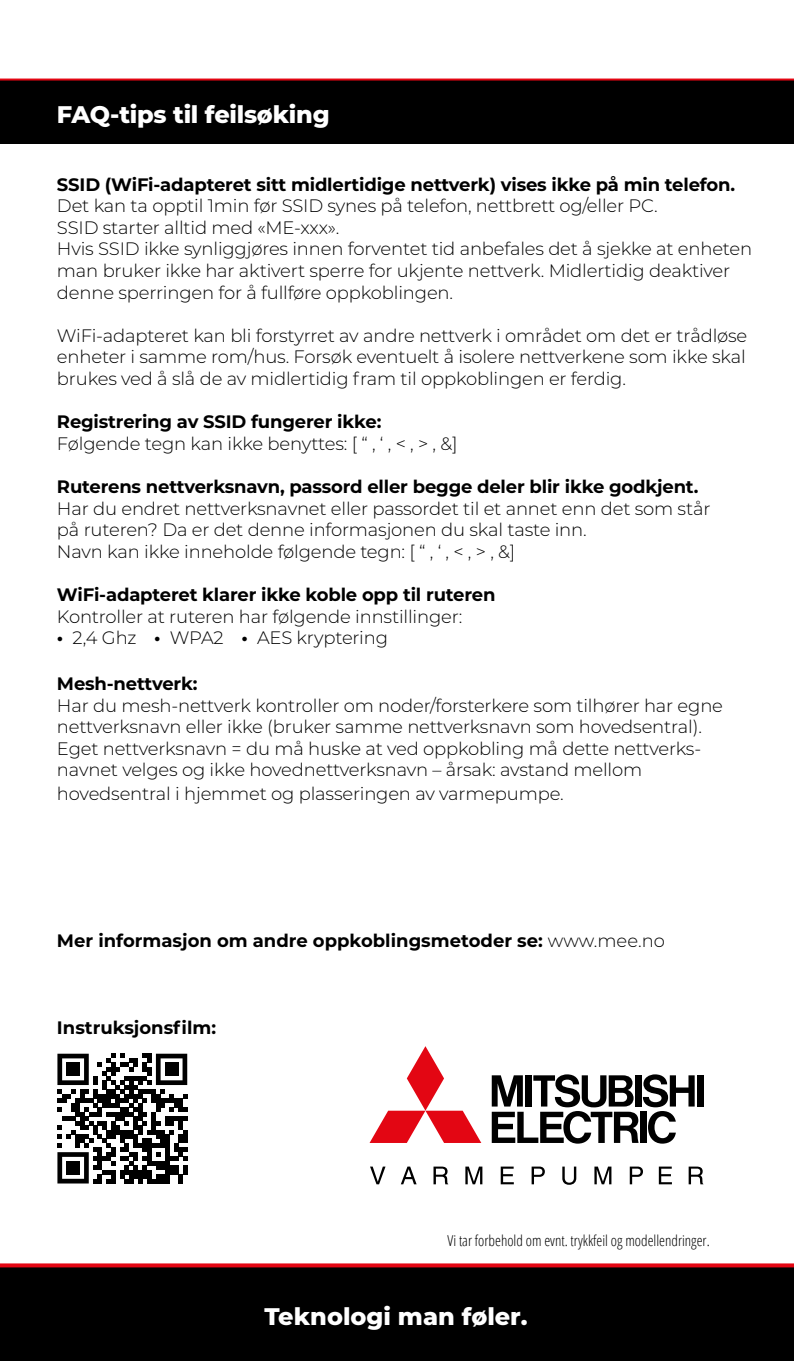
<style>
.page{position:relative;width:794px;height:1361px;background:#fff}
.page>*{position:absolute;margin:0;border:0;box-sizing:border-box;transform-origin:0 0}
.t1{font:800 24px "Montserrat";letter-spacing:-.01em;color:#fff}
.t2{font:300 18px/21.6px "Montserrat";letter-spacing:-.01em;color:#000}
.t3{font:700 18px "Montserrat";letter-spacing:-.01em;color:#000}
.t4{font:300 15px "Open Sans Condensed";color:#000}
.s1{font-weight:700}
.s2{font-weight:300}
</style>
<div class="page">
<div style="left:0;top:80px;width:794px;height:64px;background:#000"></div>
<hr style="left:0;top:79px;width:794px;height:2px;background:#e30613">
<div style="left:0;top:1264px;width:794px;height:97px;background:#000"></div>
<svg style="left:0;top:1263px;width:794px;height:4px;background:#e6212c"></svg>
<svg style="left:57px;top:1053px;width:130px;height:130px"></svg>
<div style="left:66px;top:1062px;width:14px;height:14px;background:#000"></div>
<div style="left:165px;top:1062px;width:13px;height:14px;background:#000"></div>
<div style="left:66px;top:1161px;width:14px;height:13px;background:#000"></div>
<svg style="left:369px;top:1046px;width:112px;height:97px"></svg>
<div style="left:697px;top:1075px;width:6px;height:31px;background:#000"></div>
<svg style="left:492px;top:1074px;width:202px;height:69px"></svg>
<svg style="left:370px;top:1166px;width:15px;height:18px"></svg>
<svg style="left:401px;top:1166px;width:15px;height:18px"></svg>
<svg style="left:433px;top:1166px;width:15px;height:18px"></svg>
<svg style="left:465px;top:1166px;width:17px;height:18px"></svg>
<svg style="left:501px;top:1166px;width:13px;height:18px"></svg>
<svg style="left:659px;top:1166px;width:13px;height:18px"></svg>
<svg style="left:531px;top:1166px;width:14px;height:18px"></svg>
<svg style="left:562px;top:1166px;width:14px;height:18px"></svg>
<svg style="left:594px;top:1166px;width:17px;height:18px"></svg>
<svg style="left:630px;top:1166px;width:13px;height:18px"></svg>
<svg style="left:688px;top:1166px;width:15px;height:18px"></svg>
<h1 class="t1" style="left:57px;top:96px;width:274px">FAQ-tips til feilsøking</h1>
<p class="t3" style="left:57px;top:171px;width:679px">SSID (WiFi-adapteret sitt midlertidige nettverk) vises ikke på min telefon.</p>
<p class="t2" style="left:57px;top:194px;width:697px">Det kan ta opptil 1min før SSID synes på telefon, nettbrett og/eller PC.<br>SSID starter alltid med «ME-xxx».<br>Hvis SSID ikke synliggjøres innen forventet tid anbefales det å sjekke at enheten man bruker ikke har aktivert sperre for ukjente nettverk. Midlertidig deaktiver denne sperringen for å fullføre oppkoblingen.</p>
<p class="t2" style="left:57px;top:324px;width:692px;text-align:justify">WiFi-adapteret kan bli forstyrret av andre nettverk i området om det er trådløse enheter i samme rom/hus. Forsøk eventuelt å isolere nettverkene som ikke skal brukes ved å slå de av midlertidig fram til oppkoblingen er ferdig.</p>
<p class="t3" style="left:57px;top:409px;width:326px">Registrering av SSID fungerer ikke:</p>
<p class="t2" style="left:57px;top:432px;width:402px">Følgende tegn kan ikke benyttes: [ “ , ‘ , &lt; , &gt; , &amp;]</p>
<p class="t3" style="left:57px;top:474px;width:643px">Ruterens nettverksnavn, passord eller begge deler blir ikke godkjent.</p>
<p class="t2" style="left:57px;top:497px;width:655px">Har du endret nettverksnavnet eller passordet til et annet enn det som står på ruteren? Da er det denne informasjonen du skal taste inn.<br>Navn kan ikke inneholde følgende tegn: [ “ , ‘ , &lt; , &gt; , &amp;]</p>
<p class="t3" style="left:57px;top:582px;width:440px">WiFi-adapteret klarer ikke koble opp til ruteren</p>
<p class="t2" style="left:57px;top:605px;width:407px">Kontroller at ruteren har følgende innstillinger:</p>
<p class="t2" style="left:57px;top:626px;width:332px"><span class="s1">•</span> 2,4 Ghz <span class="s1">•</span> WPA2 <span class="s1">•</span> AES kryptering</p>
<p class="t3" style="left:57px;top:670px;width:142px">Mesh-nettverk:</p>
<p class="t2" style="left:57px;top:694px;width:667px">Har du mesh-nettverk kontroller om noder/forsterkere som tilhører har egne nettverksnavn eller ikke (bruker samme nettverksnavn som hovedsentral).<br>Eget nettverksnavn = du må huske at ved oppkobling må dette nettverks&shy;navnet velges og ikke hovednettverksnavn – årsak: avstand mellom</p>
<p class="t2" style="left:57px;top:782px;width:508px">hovedsentral i hjemmet og plasseringen av varmepumpe.</p>
<p class="t3" style="left:57px;top:927px;width:609px">Mer informasjon om andre oppkoblingsmetoder se: <span class="s2">www.mee.no</span></p>
<p class="t3" style="left:57px;top:1014px;width:161px">Instruksjonsfilm:</p>
<p class="t4" style="left:447px;top:1230px;width:264px">Vi tar forbehold om evnt. trykkfeil og modellendringer.</p>
<h1 class="t1" style="left:264px;top:1298px;width:265px">Teknologi man føler.</h1>
</div>
